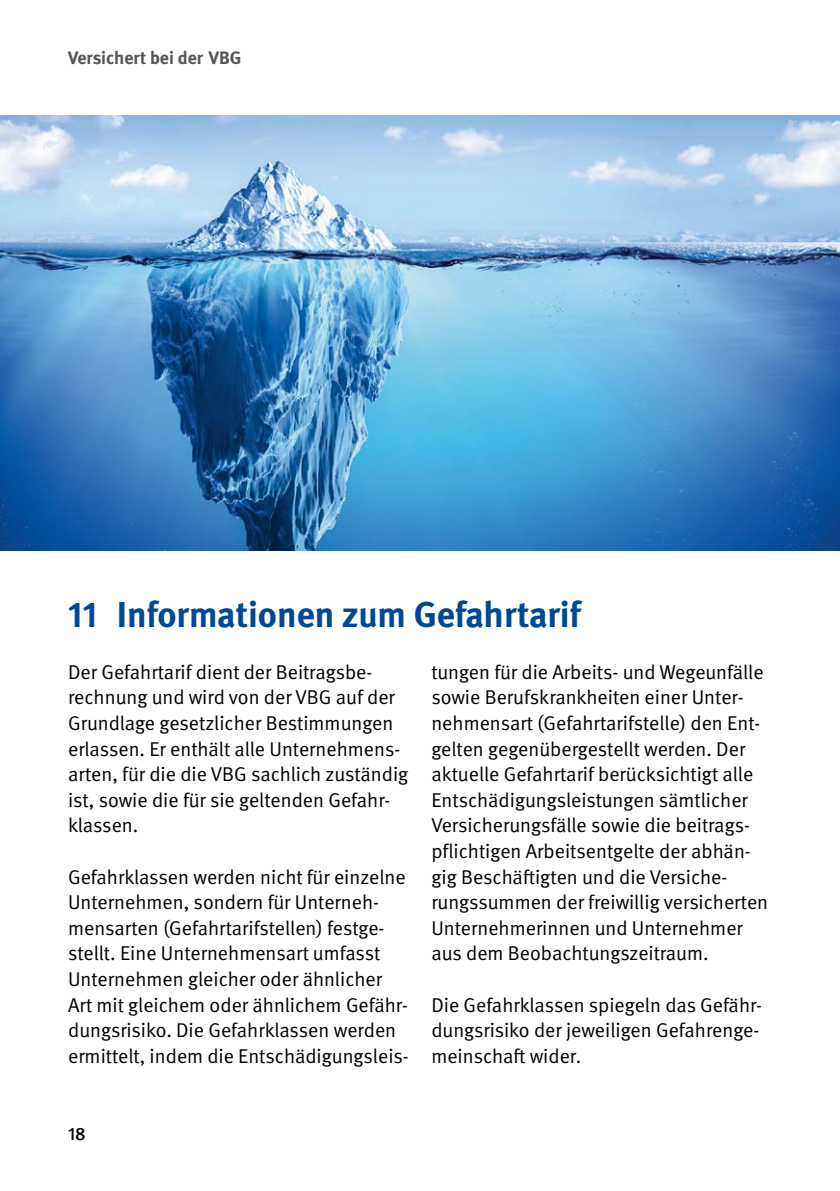
<style>
.page{position:relative;width:840px;height:1191px;background:#fff}
.page>*{position:absolute;margin:0;border:0;box-sizing:border-box;transform-origin:0 0}
._01_Überschriften_C_-_Überschrift_Blau_18{font:700 36px "DGUV Meta";color:#004893}
._02_Fließtext_Fließtext{font:20px/25.6px "DGUV Meta";color:#000}
.t1{font:700 18px "DGUV Meta";color:#565655}
.t2{font:500 18px "DGUV Meta";color:#000}
</style>
<div class="page">
<img style="left:0;top:115px;width:839px;height:435px">
<p class="t1" style="left:68px;top:47px;width:175px">Versichert bei der VBG</p>
<h1 class="_01_Überschriften_C_-_Überschrift_Blau_18" style="left:68px;top:593px;width:514px">11 Informationen zum Gefahrtarif</h1>
<p class="_02_Fließtext_Fließtext" style="left:68px;top:659px;width:341px">Der Gefahrtarif dient der Beitragsbe&shy;rechnung und wird von der VBG auf der Grundlage gesetzlicher Bestimmungen erlassen. Er enthält alle Unternehmens&shy;arten, für die die VBG sachlich zuständig ist, sowie die für sie geltenden Gefahr&shy;klassen.</p>
<p class="_02_Fließtext_Fließtext" style="left:68px;top:864px;width:342px">Gefahrklassen werden nicht für einzelne Unternehmen, sondern für Unterneh&shy;mensarten (Gefahrtarifstellen) festge&shy;stellt. Eine Unternehmensart umfasst Unternehmen gleicher oder ähnlicher Art mit gleichem oder ähnlichem Gefähr&shy;dungsrisiko. Die Gefahrklassen werden ermittelt, indem die Entschädigungsleis-</p>
<p class="_02_Fließtext_Fließtext" style="left:431px;top:659px;width:338px">tungen für die Arbeits- und Wegeunfälle sowie Berufskrankheiten einer Unter&shy;nehmensart (Gefahrtarifstelle) den Ent&shy;gelten gegenübergestellt werden. Der aktuelle Gefahrtarif berücksichtigt alle Entschädigungsleistungen sämtlicher Versicherungsfälle sowie die beitrags&shy;pflichtigen Arbeitsentgelte der abhän&shy;gig Beschäftigten und die Versiche&shy;rungssummen der freiwillig versicherten Unternehmerinnen und Unternehmer aus dem Beobachtungszeitraum.</p>
<p class="_02_Fließtext_Fließtext" style="left:431px;top:992px;width:332px">Die Gefahrklassen spiegeln das Gefähr&shy;dungsrisiko der jeweiligen Gefahrenge&shy;meinschaft wider.</p>
<p class="t2" style="left:68px;top:1123px;width:19px">18</p>
</div>
